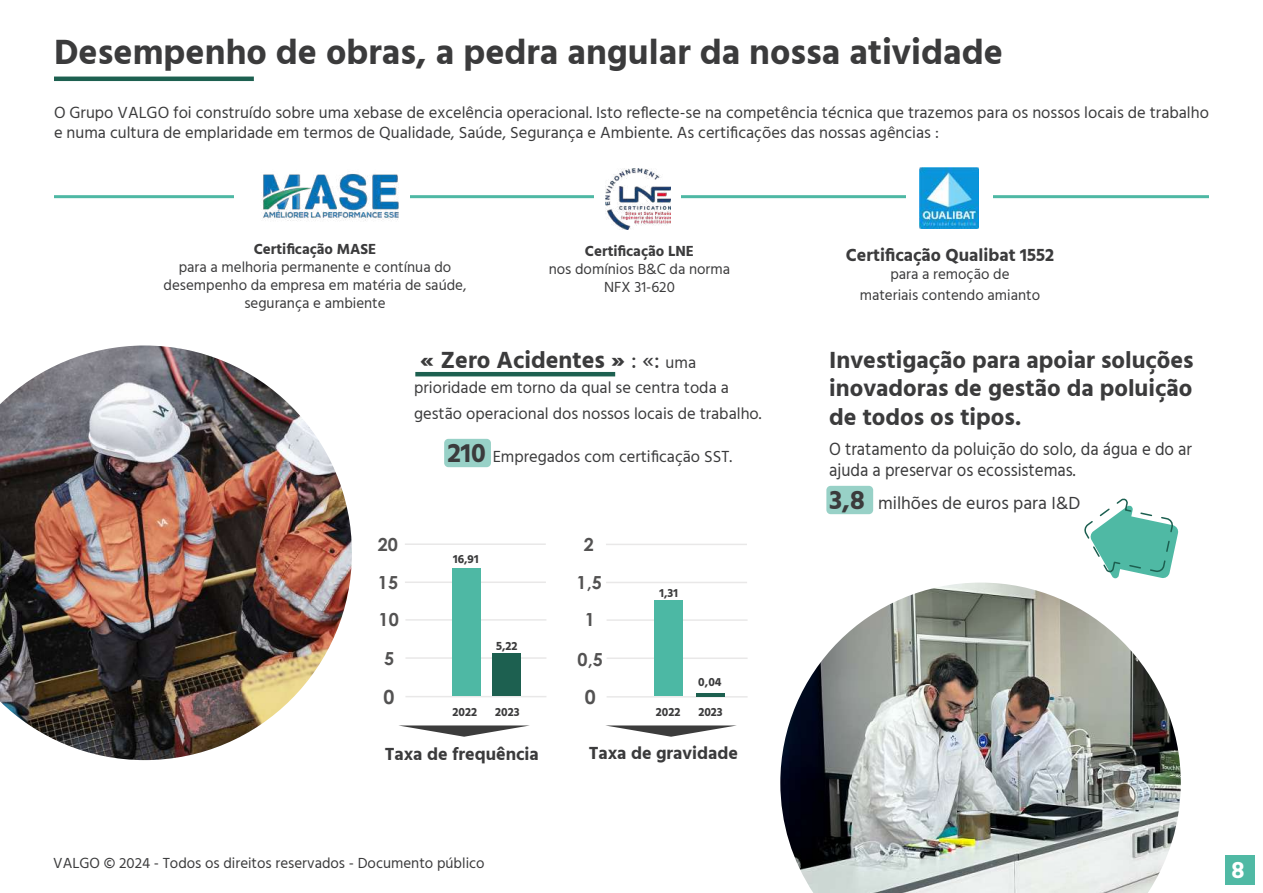
<style>
.page{position:relative;width:1263px;height:893px;background:#fff}
.page>*{position:absolute;margin:0;border:0;box-sizing:border-box;transform-origin:0 0}
.t1{font:700 36px "Hind";color:#3b3b3c}
.t2{font:700 24px/28.8px "Hind";color:#3b3b3c;text-align:justify}
.t3{font:700 24px "Hind";color:#fff}
.t4{font:700 19.5px "Century Gothic";color:#535252}
.t5{font:18px/21.6px "Hind";color:#3b3b3c;scale:.94 1}
.t6{font:700 18px "Hind";color:#3b3b3c}
.t7{font:18px "Hind";color:#3b3b3c}
.t8{font:700 18px "Century Gothic";color:#535252}
.t9{font:16.5px/19.8px "Hind";color:#3b3b3c}
.t10{font:15px/18px "Hind";color:#3b3b3c;text-align:center}
.t11{font:700 15px "Hind";color:#3b3b3c}
.t12{font:700 12px "Hind";color:#3b3b3c}
.s1{font-weight:400}
.s2{font-weight:400;font-size:16.5px}
.s3{font-weight:700;font-size:27px}
</style>
<div class="page">
<div style="left:444px;top:439px;width:47px;height:28px;background:#98d1c7;border-radius:4px"></div>
<hr style="left:405px;top:657px;width:141px;height:2px;background:#e9e8e8">
<hr style="left:607px;top:657px;width:140px;height:2px;background:#e9e8e8">
<hr style="left:405px;top:696px;width:141px;height:1px;background:#e9e8e8">
<hr style="left:607px;top:696px;width:140px;height:2px;background:#e9e8e8">
<hr style="left:405px;top:619px;width:141px;height:2px;background:#e9e8e8">
<hr style="left:607px;top:619px;width:140px;height:2px;background:#e9e8e8">
<hr style="left:405px;top:543px;width:141px;height:2px;background:#e9e8e8">
<hr style="left:606px;top:544px;width:141px;height:1px;background:#e9e8e8">
<hr style="left:405px;top:581px;width:141px;height:2px;background:#e9e8e8">
<hr style="left:606px;top:582px;width:141px;height:1px;background:#e9e8e8">
<hr style="left:54px;top:195px;width:1155px;height:3px;background:#4eb8a4">
<div style="left:826px;top:486px;width:47px;height:28px;background:#98d1c7;border-radius:4px"></div>
<img style="left:0;top:345px;width:352px;height:415px">
<div style="left:1225px;top:855px;width:29px;height:29px;background:#50b9a4"></div>
<img style="left:780px;top:583px;width:401px;height:310px">
<hr style="left:415px;top:372px;width:200px;height:4px;background:#1d6050">
<hr style="left:54px;top:77px;width:200px;height:4px;background:#1d6050">
<div style="left:234px;top:163px;width:176px;height:67px;background:#fff"></div>
<img style="left:262px;top:173px;width:137px;height:48px">
<div style="left:594px;top:165px;width:86px;height:66px;background:#fff"></div>
<img style="left:605px;top:168px;width:66px;height:62px">
<div style="left:906px;top:165px;width:86px;height:66px;background:#fff"></div>
<img style="left:920px;top:167px;width:58px;height:62px">
<svg style="left:1084px;top:498px;width:95px;height:81px"></svg>
<div style="left:452px;top:568px;width:29px;height:128px;background:#4eb8a4"></div>
<hr style="left:696px;top:693px;width:29px;height:4px;background:#1d6050">
<svg style="left:399px;top:725px;width:131px;height:12px"></svg>
<svg style="left:606px;top:725px;width:131px;height:12px"></svg>
<div style="left:492px;top:653px;width:29px;height:43px;background:#1d6050"></div>
<div style="left:654px;top:600px;width:29px;height:96px;background:#4cb8a4"></div>
<h1 class="t1" style="left:54px;top:31px;width:950px">Desempenho de obras, a pedra angular da nossa atividade</h1>
<p class="t9" style="left:54px;top:104px;width:1156px">O Grupo VALGO foi construído sobre uma xebase de excelência operacional. Isto reflecte-se na competência técnica que trazemos para os nossos locais de trabalho e numa cultura de emplaridade em termos de Qualidade, Saúde, Segurança e Ambiente. As certificações das nossas agências :</p>
<p class="t11" style="left:254px;top:240px;width:124px">Certificação MASE</p>
<p class="t10" style="left:164px;top:259px;width:304px">para a melhoria permanente e contínua do desempenho da empresa em matéria de saúde, segurança e ambiente</p>
<p class="t11" style="left:585px;top:242px;width:111px">Certificação LNE</p>
<p class="t10" style="left:549px;top:261px;width:183px">nos domínios B&amp;C da norma<br>NFX 31-620</p>
<h2 class="t2" style="left:420px;top:345px;width:277px">« Zero Acidentes » <span class="s1">: «:</span> <span class="s2">uma</span></h2>
<p class="t9" style="left:414px;top:376px;width:349px;line-height:25.5px">prioridade em torno da qual se centra toda a gestão operacional dos nossos locais de trabalho.</p>
<p class="t9" style="left:447px;top:448px;width:286px"><span class="s3">210</span> Empregados com certificação SST.</p>
<p class="t8" style="left:378px;top:531px;width:22px">20</p>
<p class="t8" style="left:584px;top:531px;width:12px">2</p>
<p class="t12" style="left:453px;top:552px;width:27px">16,91</p>
<p class="t8" style="left:378px;top:568px;width:22px">15</p>
<p class="t8" style="left:577px;top:568px;width:27px">1,5</p>
<p class="t8" style="left:379px;top:606px;width:22px">10</p>
<p class="t8" style="left:585px;top:606px;width:12px">1</p>
<p class="t12" style="left:496px;top:638px;width:23px">5,22</p>
<p class="t8" style="left:384px;top:645px;width:12px">5</p>
<p class="t8" style="left:578px;top:645px;width:27px">0,5</p>
<p class="t4" style="left:384px;top:682px;width:12px">0</p>
<p class="t4" style="left:585px;top:682px;width:12px">0</p>
<p class="t12" style="left:659px;top:586px;width:20px">1,31</p>
<p class="t12" style="left:698px;top:675px;width:25px">0,04</p>
<p class="t12" style="left:452px;top:705px;width:26px">2022</p>
<p class="t12" style="left:495px;top:705px;width:26px">2023</p>
<p class="t12" style="left:656px;top:705px;width:26px">2022</p>
<p class="t12" style="left:698px;top:705px;width:26px">2023</p>
<p class="t6" style="left:385px;top:743px;width:156px">Taxa de frequência</p>
<p class="t10" style="left:53px;top:855px;width:433px">VALGO © 2024 - Todos os direitos reservados - Documento público</p>
<p class="t6" style="left:589px;top:742px;width:151px">Taxa de gravidade</p>
<p class="t6" style="left:846px;top:244px;width:210px">Certificação Qualibat 1552</p>
<p class="t10" style="left:860px;top:264px;width:182px;line-height:21.6px">para a remoção de materiais contendo amianto</p>
<h2 class="t2" style="left:829px;top:345px;width:366px">Investigação para apoiar soluções inovadoras de gestão da poluição de todos os tipos.</h2>
<p class="t5" style="left:829px;top:439px;width:387px">O tratamento da poluição do solo, da água e do ar ajuda a preservar os ecossistemas.</p>
<p class="t7" style="left:829px;top:490px;width:253px"><span class="s3">3,8</span> milhões de euros para I&amp;D</p>
<h2 class="t3" style="left:1231px;top:855px;width:15px">8</h2>
</div>
